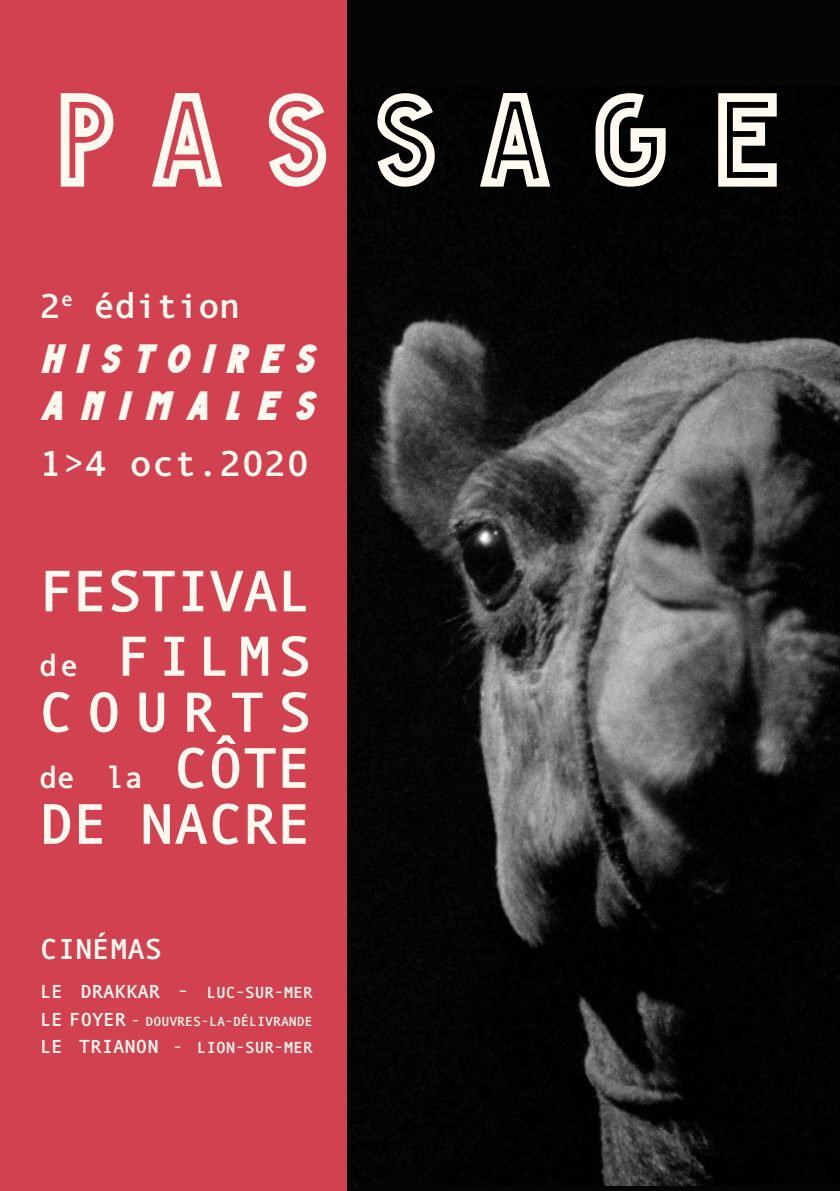
<style>
.page{position:relative;width:840px;height:1191px;background:#fff}
.page>*{position:absolute;margin:0;border:0;box-sizing:border-box;transform-origin:0 0}
.t1{font:133px "Grande Andretti limited charset";letter-spacing:.31em;color:#fff9f0}
.t2{font:700 58.8px "Andale Mono MT Std";letter-spacing:-.025em;color:#fff9f0}
.t3{font:700 57.4px "Andale Mono MT Std";color:#fff9f0}
.t4{font:700 56.8px/56px "Andale Mono MT Std";letter-spacing:.24em;color:#fff9f0}
.t5{font:italic 40.8px/46.4px "Grande Andretti Bold limited charset";color:#fff9f0}
.t6{font:700 36.2px "Andale Mono MT Std";letter-spacing:.02em;color:#fff9f0}
.t7{font:700 34.8px "Andale Mono MT Std";color:#fff9f0}
.t8{font:700 30px "Andale Mono MT Std";color:#fff9f0}
.t9{font:700 29px "Andale Mono MT Std";color:#fff9f0}
.t10{font:700 16.2px "Andale Mono MT Std";color:#fff9f0}
.t11{font:700 13.2px "Andale Mono MT Std";color:#fff9f0}
.s1{font-size:30px}
.s2{font-size:57.4px}
.s3{font-size:19px}
.s4{font-size:15.2px}
.s5{font-size:16.6px}
</style>
<div class="page">
<div style="left:0;top:0;width:347px;height:1191px;background:#d24150"></div>
<div style="left:347px;top:0;width:492px;height:1191px;background:#050505"></div>
<img style="left:347px;top:190px;width:492px;height:995px">
<h1 class="t1" style="left:57px;top:82px;width:725px">PASSAGE</h1>
<h3 class="t7" style="left:40px;top:285px;width:201px">2<sup>e</sup> édition</h3>
<h3 class="t5" style="left:40px;top:336px;width:283px">HISTOIRES<br>ANIMALES</h3>
<h3 class="t6" style="left:40px;top:442px;width:270px">1&gt;4 oct.2020</h3>
<h2 class="t2" style="left:39px;top:556px;width:274px">FESTIVAL</h2>
<h3 class="t4" style="left:39px;top:627px;width:274px"><span class="s1">de</span> FILMS<br>COURTS</h3>
<h3 class="t8" style="left:39px;top:760px;width:274px">de la <span class="s2">CÔTE</span></h3>
<h3 class="t3" style="left:39px;top:790px;width:274px">DE NACRE</h3>
<h3 class="t9" style="left:40px;top:932px;width:124px">CINÉMAS</h3>
<p class="t10" style="left:40px;top:982px;width:274px"><span class="s3">LE DRAKKAR -</span> LUC-SUR-MER</p>
<p class="t11" style="left:40px;top:1013px;width:274px"><span class="s3">LE FOYER</span> <span class="s4">-</span> DOUVRES-LA-DÉLIVRANDE</p>
<p class="t10" style="left:40px;top:1038px;width:274px"><span class="s3">LE TRIANON</span> <span class="s5">-</span> LION-SUR-MER</p>
</div>
